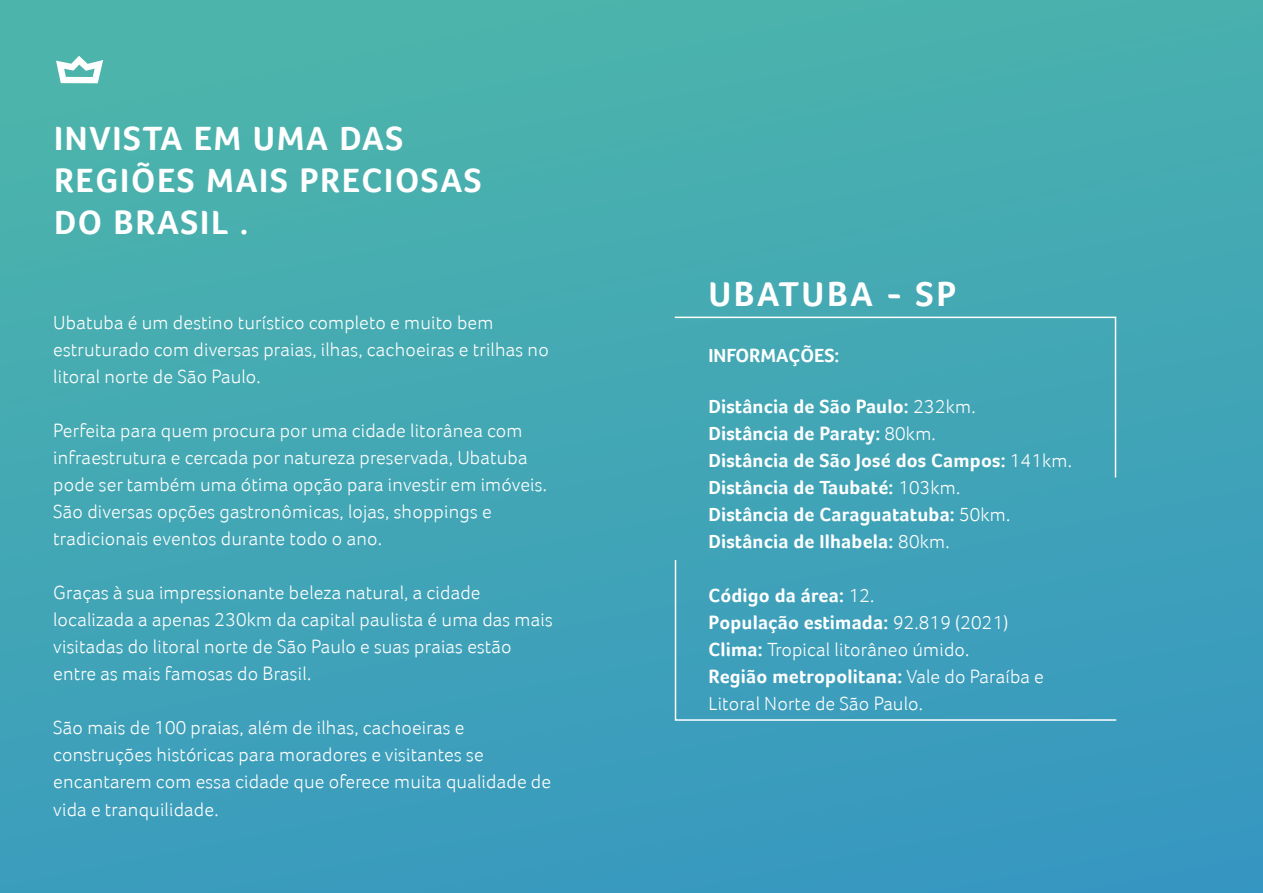
<style>
.page{position:relative;width:1263px;height:893px;background:#fff}
.page>*{position:absolute;margin:0;border:0;box-sizing:border-box;transform-origin:0 0}
.t1{font:700 35.4px "Foco";letter-spacing:.075em;color:#fff}
.t2{font:700 34.5px/42px "Foco";letter-spacing:.05em;color:#fff}
.t3{font:300 19.5px/27px "Foco";letter-spacing:.01em;color:#fff}
.t4{font:700 19.5px/27px "Foco";letter-spacing:.01em;color:#fff}
.s1{font-weight:300}
.s2{font-weight:700}
</style>
<div class="page">
<div style="left:0;top:0;width:1263px;height:893px;background:linear-gradient(to right,#45aab3,#40a4b7)"></div>
<div style="left:673px;top:316px;width:444px;height:163px;background:#42a6b5"></div>
<div style="left:674px;top:558px;width:444px;height:163px;background:#3d9fbb"></div>
<svg style="left:56px;top:56px;width:47px;height:27px"></svg>
<h2 class="t2" style="left:54px;top:117px;width:429px">INVISTA EM UMA DAS<br>REGIÕES MAIS PRECIOSAS<br>DO BRASIL .</h2>
<p class="t3" style="left:53px;top:309px;width:497px">Ubatuba é um destino turístico completo e muito bem estruturado com diversas praias, ilhas, cachoeiras e trilhas no litoral norte de São Paulo.</p>
<p class="t3" style="left:53px;top:417px;width:495px">Perfeita para quem procura por uma cidade litorânea com infraestrutura e cercada por natureza preservada, Ubatuba pode ser também uma ótima opção para investir em imóveis.<br>São diversas opções gastronômicas, lojas, shoppings e tradicionais eventos durante todo o ano.</p>
<p class="t3" style="left:53px;top:579px;width:501px">Graças à sua impressionante beleza natural, a cidade localizada a apenas 230km da capital paulista é uma das mais visitadas do litoral norte de São Paulo e suas praias estão entre as mais famosas do Brasil.</p>
<p class="t3" style="left:53px;top:714px;width:499px">São mais de 100 praias, além de ilhas, cachoeiras e construções históricas para moradores e visitantes se encantarem com essa cidade que oferece muita qualidade de vida e tranquilidade.</p>
<h1 class="t1" style="left:708px;top:273px;width:249px">UBATUBA - SP</h1>
<p class="t4" style="left:708px;top:342px;width:132px">INFORMAÇÕES:</p>
<p class="t4" style="left:708px;top:393px;width:365px">Distância de São Paulo: <span class="s1">232km.<br></span>Distância de Paraty: <span class="s1">80km.<br></span>Distância de São José dos Campos: <span class="s1">141km.<br></span>Distância de Taubaté: <span class="s1">103km.<br></span>Distância de Caraguatatuba: <span class="s1">50km.<br></span>Distância de Ilhabela: <span class="s1">80km.</span></p>
<p class="t3" style="left:708px;top:582px;width:337px"><span class="s2">Código da área:</span> 12.<br><span class="s2">População estimada:</span> 92.819 (2021)<br><span class="s2">Clima:</span> Tropical litorâneo úmido.<br><span class="s2">Região metropolitana:</span> Vale do Paraíba e<br>Litoral Norte de São Paulo.</p>
</div>
